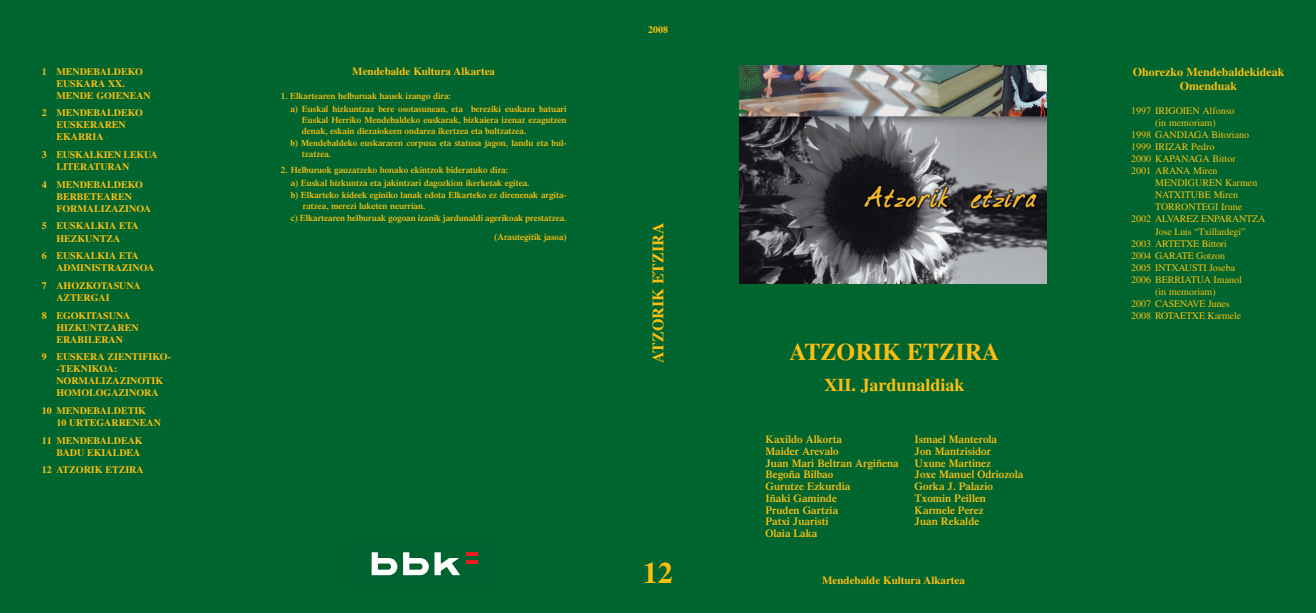
<style>
.page{position:relative;width:1316px;height:613px;background:#fff}
.page>*{position:absolute;margin:0;border:0;box-sizing:border-box;transform-origin:0 0}
.t1{font:700 30px "Times";color:#fdbe12}
.t2{font:700 24px "Times";color:#fdbe12}
.t3{font:700 18px "Times";color:#fdbe12}
.t4{font:700 16px "Times";color:#fdbe12}
.t5{font:700 12px/14.4px "Times";color:#fdbe12;text-align:center}
.t6{font:600 11px/11.8px "Times";color:#fdbe12}
.t7{font:700 11px "Times";color:#fdbe12}
.t8{font:700 10px/12px "Times";color:#fdbe12}
.t9{font:10px "Times";color:#fdbe12}
.t10{font:700 10px/12px "Times";letter-spacing:-.02em;color:#fdbe12}
.t11{font:600 9px/12.2px "Times";color:#fdbe12}
</style>
<div class="page">
<div style="left:0;top:0;width:1315px;height:612px;background:#00652e"></div>
<img style="left:739px;top:66px;width:307px;height:217px">
<svg style="left:371px;top:552px;width:107px;height:24px"></svg>
<svg style="left:466px;top:559px;width:11px;height:4px"></svg>
<p class="t8" style="left:56px;top:66px;width:96px;text-indent:-15px">1 MENDEBALDEKO<br>EUSKARA XX.<br>MENDE GOIENEAN</p>
<p class="t8" style="left:56px;top:108px;width:88px;text-indent:-15px">2 MENDEBALDEKO<br>EUSKERAREN<br>EKARRIA</p>
<p class="t10" style="left:56px;top:149px;width:103px;text-indent:-15px">3 EUSKALKIEN LEKUA<br>LITERATURAN</p>
<p class="t8" style="left:56px;top:179px;width:96px;text-indent:-15px">4 MENDEBALDEKO<br>BERBETEAREN<br>FORMALIZAZINOA</p>
<p class="t8" style="left:42px;top:221px;width:99px;text-align:center">5 EUSKALKIA ETA<br>HEZKUNTZA</p>
<p class="t8" style="left:56px;top:250px;width:99px;text-indent:-15px">6 EUSKALKIA ETA<br>ADMINISTRAZINOA</p>
<p class="t8" style="left:56px;top:280px;width:86px;text-indent:-15px">7 AHOZKOTASUNA<br>AZTERGAI</p>
<p class="t8" style="left:56px;top:310px;width:84px;text-indent:-15px">8 EGOKITASUNA<br>HIZKUNTZAREN<br>ERABILERAN</p>
<p class="t8" style="left:56px;top:351px;width:116px;text-indent:-15px">9 EUSKERA ZIENTIFIKO--TEKNIKOA:<br>NORMALIZAZINOTIK<br>HOMOLOGAZINORA</p>
<p class="t8" style="left:56px;top:405px;width:106px;text-indent:-15px">10 MENDEBALDETIK<br>10 URTEGARRENEAN</p>
<p class="t8" style="left:42px;top:435px;width:102px;text-align:right">11 MENDEBALDEAK<br>BADU EKIALDEA</p>
<p class="t8" style="left:42px;top:464px;width:103px">12 ATZORIK ETZIRA</p>
<p class="t7" style="left:352px;top:68px;width:144px">Mendebalde Kultura Alkartea</p>
<p class="t11" style="left:290px;top:90px;width:277px;line-height:13.6px;text-indent:-10px">1. Elkartearen helburuak hauek izango dira:<br>a) Euskal hizkuntzaz bere osotasunean, eta bereziki euskara batuari</p>
<p class="t11" style="left:302px;top:115px;width:266px;line-height:10.8px">Euskal Herriko Mendebaldeko euskarak, bizkaiera izenaz ezagutzen denak, eskain diezaiokeen ondarea ikertzea eta bultzatzea.</p>
<p class="t11" style="left:302px;top:138px;width:266px;line-height:10.8px;text-indent:-12px">b) Mendebaldeko euskararen corpusa eta statusa jagon, landu eta bul&shy;tzatzea.</p>
<p class="t11" style="left:291px;top:165px;width:277px;text-indent:-10px">2. Helburuok gauzatzeko honako ekintzok bideratuko dira:<br>a) Euskal hizkuntza eta jakintzari dagozkion ikerketak egitea.<br>b) Elkarteko kideek eginiko lanak edota Elkarteko ez direnenak argita-</p>
<p class="t11" style="left:291px;top:200px;width:277px;text-indent:12px">ratzea, merezi luketen neurrian.<br>c) Elkartearen helburuak gogoan izanik jardunaldi agerikoak prestatzea.</p>
<p class="t11" style="left:494px;top:232px;width:73px">(Arautegitik jasoa)</p>
<p class="t8" style="left:648px;top:24px;width:21px">2008</p>
<h3 class="t4" style="left:652px;top:362px;width:141px;rotate:-90deg">ATZORIK ETZIRA</h3>
<h1 class="t1" style="left:643px;top:562px;width:31px">12</h1>
<h2 class="t2" style="left:789px;top:343px;width:211px">ATZORIK ETZIRA</h2>
<h3 class="t3" style="left:824px;top:378px;width:142px">XII. Jardunaldiak</h3>
<p class="t6" style="left:765px;top:434px;width:135px">Kaxildo Alkorta<br>Maider Arevalo<br>Juan Mari Beltran Argiñena<br>Begoña Bilbao<br>Gurutze Ezkurdia<br>Iñaki Gaminde<br>Pruden Gartzia<br>Patxi Juaristi<br>Olaia Laka</p>
<p class="t6" style="left:914px;top:434px;width:110px">Ismael Manterola<br>Jon Mantzisidor<br>Uxune Martinez<br>Joxe Manuel Odriozola<br>Gorka J. Palazio<br>Txomin Peillen<br>Karmele Perez<br>Juan Rekalde</p>
<p class="t7" style="left:822px;top:575px;width:144px">Mendebalde Kultura Alkartea</p>
<h3 class="t5" style="left:1132px;top:65px;width:153px">Ohorezko Mendebaldekideak<br>Omenduak</h3>
<p class="t9" style="left:1131px;top:107px;width:105px">1997 IRIGOIEN Alfonso</p>
<p class="t9" style="left:1155px;top:119px;width:62px">(in memoriam)</p>
<p class="t9" style="left:1131px;top:131px;width:119px">1998 GANDIAGA Bitoriano</p>
<p class="t9" style="left:1131px;top:143px;width:85px">1999 IRIZAR Pedro</p>
<p class="t9" style="left:1131px;top:155px;width:106px">2000 KAPANAGA Bittor</p>
<p class="t9" style="left:1131px;top:167px;width:88px">2001 ARANA Miren</p>
<p class="t9" style="left:1155px;top:179px;width:104px">MENDIGUREN Karmen</p>
<p class="t9" style="left:1155px;top:191px;width:84px">NATXITUBE Miren</p>
<p class="t9" style="left:1155px;top:203px;width:89px">TORRONTEGI Irune</p>
<p class="t9" style="left:1131px;top:215px;width:136px">2002 ALVAREZ ENPARANTZA</p>
<p class="t9" style="left:1155px;top:227px;width:92px">Jose Luis “Txillardegi”</p>
<p class="t9" style="left:1131px;top:239px;width:97px">2003 ARTETXE Bittori</p>
<p class="t9" style="left:1131px;top:251px;width:95px">2004 GARATE Gotzon</p>
<p class="t9" style="left:1131px;top:263px;width:105px">2005 INTXAUSTI Joseba</p>
<p class="t9" style="left:1131px;top:275px;width:112px">2006 BERRIATUA Imanol</p>
<p class="t9" style="left:1155px;top:287px;width:62px">(in memoriam)</p>
<p class="t9" style="left:1131px;top:299px;width:100px">2007 CASENAVE Junes</p>
<p class="t9" style="left:1131px;top:311px;width:111px">2008 ROTAETXE Karmele</p>
</div>
